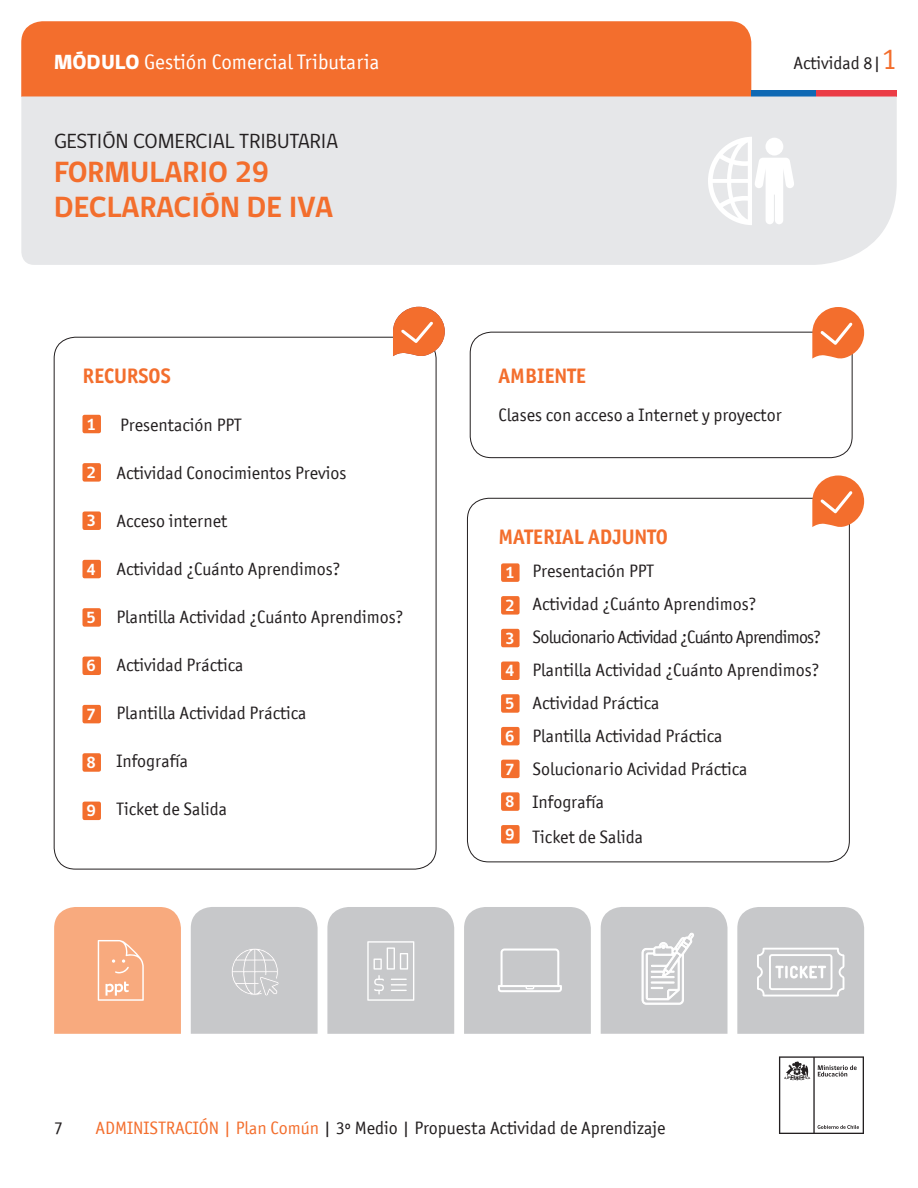
<style>
.page{position:relative;width:918px;height:1188px;background:#fff}
.page>*{position:absolute;margin:0;border:0;box-sizing:border-box;transform-origin:0 0}
.Nombre_de_act{font:700 30px/34.5px "gob CL";color:#f36e2d}
.t1{font:21px "Officina San ITC";color:#fff}
.titulo_4__naranja_al{font:700 21px "Officina San ITC";color:#f36e2d}
.t2{font:21px "gob CL";color:#231f20}
.texto_2__numero_cuad{font:18px "Officina San ITC";color:#231f20}
.texto_2__numero_cuad-2{font:18px "Officina San ITC";letter-spacing:-.04em;color:#231f20}
.t3{font:700 16.5px "gob CL";color:#fff}
.s1{font-family:"gob CL";font-weight:800}
.s2{font-size:30px;color:#f36e2d}
.s3{color:#f36e2d}
</style>
<div class="page">
<svg style="left:779px;top:1056px;width:85px;height:78px"></svg>
<div style="left:21px;top:21px;width:730px;height:76px;background:#f36e2d"></div>
<div style="left:751px;top:90px;width:65px;height:7px;background:#0f69b4"></div>
<div style="left:816px;top:90px;width:81px;height:7px;background:#eb3c46"></div>
<div style="left:191px;top:907px;width:127px;height:127px;background:#c7c8ca"></div>
<div style="left:21px;top:97px;width:876px;height:168px;background:#e6e7e9"></div>
<svg style="left:708px;top:137px;width:86px;height:88px"></svg>
<svg style="left:54px;top:907px;width:127px;height:127px;background:#f8ad83"></svg>
<svg style="left:601px;top:907px;width:127px;height:127px;background:#cccdcf"></svg>
<svg style="left:737px;top:907px;width:127px;height:127px;background:#cbccce"></svg>
<svg style="left:327px;top:907px;width:127px;height:127px;background:#c9cacc"></svg>
<div style="left:464px;top:907px;width:127px;height:127px;background:#c7c8ca"></div>
<div style="left:470px;top:332px;width:383px;height:126px;border:1px solid #231f20;border-radius:21px"></div>
<svg style="left:393px;top:307px;width:52px;height:51px"></svg>
<svg style="left:812px;top:307px;width:52px;height:53px"></svg>
<svg style="left:812px;top:475px;width:52px;height:54px"></svg>
<div style="left:82px;top:415px;width:19px;height:18px;background:#f36e2d;border-radius:2px"></div>
<div style="left:82px;top:463px;width:19px;height:19px;background:#f36e2d;border-radius:2px"></div>
<div style="left:82px;top:511px;width:19px;height:19px;background:#f36e2d;border-radius:2px"></div>
<div style="left:82px;top:560px;width:19px;height:18px;background:#f36e2d;border-radius:2px"></div>
<div style="left:82px;top:608px;width:19px;height:19px;background:#f36e2d;border-radius:2px"></div>
<div style="left:82px;top:657px;width:19px;height:18px;background:#f36e2d;border-radius:2px"></div>
<div style="left:82px;top:705px;width:19px;height:18px;background:#f36e2d;border-radius:2px"></div>
<div style="left:501px;top:563px;width:19px;height:19px;background:#f36e2d;border-radius:2px"></div>
<div style="left:501px;top:596px;width:19px;height:19px;background:#f36e2d;border-radius:2px"></div>
<div style="left:501px;top:629px;width:19px;height:18px;background:#f36e2d;border-radius:2px"></div>
<div style="left:501px;top:662px;width:19px;height:18px;background:#f36e2d;border-radius:2px"></div>
<div style="left:501px;top:694px;width:19px;height:19px;background:#f36e2d;border-radius:2px"></div>
<div style="left:501px;top:727px;width:19px;height:18px;background:#f36e2d;border-radius:2px"></div>
<div style="left:501px;top:760px;width:19px;height:18px;background:#f36e2d;border-radius:2px"></div>
<div style="left:501px;top:792px;width:19px;height:19px;background:#f36e2d;border-radius:2px"></div>
<div style="left:82px;top:753px;width:19px;height:19px;background:#f36e2d;border-radius:2px"></div>
<div style="left:501px;top:825px;width:19px;height:19px;background:#f36e2d;border-radius:2px"></div>
<div style="left:82px;top:802px;width:19px;height:18px;background:#f36e2d;border-radius:2px"></div>
<p class="t1" style="left:54px;top:50px;width:327px"><span class="s1">MÓDULO</span> Gestión Comercial Tributaria</p>
<p class="texto_2__numero_cuad" style="left:794px;top:53px;width:105px">Actividad 8|<span class="s2">1</span></p>
<p class="t2" style="left:54px;top:127px;width:286px">GESTIÓN COMERCIAL TRIBUTARIA</p>
<p class="Nombre_de_act" style="left:54px;top:156px;width:281px">FORMULARIO 29<br>DECLARACIÓN DE IVA</p>
<p class="titulo_4__naranja_al" style="left:82px;top:363px;width:90px">RECURSOS</p>
<p class="texto_2__numero_cuad" style="left:120px;top:415px;width:123px">Presentación PPT</p>
<p class="texto_2__numero_cuad" style="left:117px;top:463px;width:232px">Actividad Conocimientos Previos</p>
<p class="texto_2__numero_cuad" style="left:117px;top:511px;width:112px">Acceso internet</p>
<p class="texto_2__numero_cuad" style="left:117px;top:559px;width:226px">Actividad ¿Cuánto Aprendimos?</p>
<p class="texto_2__numero_cuad" style="left:117px;top:607px;width:289px">Plantilla Actividad ¿Cuánto Aprendimos?</p>
<p class="texto_2__numero_cuad" style="left:117px;top:655px;width:128px">Actividad Práctica</p>
<p class="texto_2__numero_cuad" style="left:117px;top:703px;width:191px">Plantilla Actividad Práctica</p>
<p class="texto_2__numero_cuad" style="left:117px;top:751px;width:73px">Infografía</p>
<p class="texto_2__numero_cuad" style="left:117px;top:799px;width:112px">Ticket de Salida</p>
<p class="t3" style="left:87px;top:413px;width:11px">1</p>
<p class="t3" style="left:87px;top:461px;width:11px">2</p>
<p class="t3" style="left:87px;top:510px;width:11px">3</p>
<p class="t3" style="left:87px;top:558px;width:11px">4</p>
<p class="t3" style="left:87px;top:606px;width:11px">5</p>
<p class="t3" style="left:87px;top:655px;width:11px">6</p>
<p class="t3" style="left:87px;top:703px;width:11px">7</p>
<p class="t3" style="left:87px;top:751px;width:11px">8</p>
<p class="t3" style="left:87px;top:800px;width:11px">9</p>
<p class="titulo_4__naranja_al" style="left:499px;top:363px;width:89px">AMBIENTE</p>
<p class="texto_2__numero_cuad" style="left:499px;top:404px;width:285px">Clases con acceso a Internet y proyector</p>
<p class="titulo_4__naranja_al" style="left:499px;top:524px;width:171px">MATERIAL ADJUNTO</p>
<p class="texto_2__numero_cuad" style="left:533px;top:561px;width:123px">Presentación PPT</p>
<p class="texto_2__numero_cuad" style="left:533px;top:594px;width:226px">Actividad ¿Cuánto Aprendimos?</p>
<p class="texto_2__numero_cuad-2" style="left:533px;top:627px;width:290px">Solucionario Actividad ¿Cuánto Aprendimos?</p>
<p class="texto_2__numero_cuad" style="left:533px;top:660px;width:289px">Plantilla Actividad ¿Cuánto Aprendimos?</p>
<p class="texto_2__numero_cuad" style="left:533px;top:693px;width:128px">Actividad Práctica</p>
<p class="texto_2__numero_cuad" style="left:533px;top:726px;width:191px">Plantilla Actividad Práctica</p>
<p class="texto_2__numero_cuad" style="left:533px;top:759px;width:217px">Solucionario Acividad Práctica</p>
<p class="texto_2__numero_cuad" style="left:533px;top:792px;width:73px">Infografía</p>
<p class="texto_2__numero_cuad" style="left:533px;top:826px;width:112px">Ticket de Salida</p>
<p class="t3" style="left:505px;top:561px;width:11px">1</p>
<p class="t3" style="left:505px;top:594px;width:11px">2</p>
<p class="t3" style="left:505px;top:627px;width:11px">3</p>
<p class="t3" style="left:505px;top:660px;width:11px">4</p>
<p class="t3" style="left:505px;top:692px;width:11px">5</p>
<p class="t3" style="left:505px;top:725px;width:11px">6</p>
<p class="t3" style="left:505px;top:758px;width:11px">7</p>
<p class="t3" style="left:505px;top:790px;width:11px">8</p>
<p class="t3" style="left:505px;top:823px;width:11px">9</p>
<p class="texto_2__numero_cuad" style="left:54px;top:1118px;width:10px">7</p>
<p class="texto_2__numero_cuad" style="left:95px;top:1118px;width:572px"><span class="s3">ADMINISTRACIÓN | Plan Común</span> | 3º Medio | Propuesta Actividad de Aprendizaje</p>
</div>
